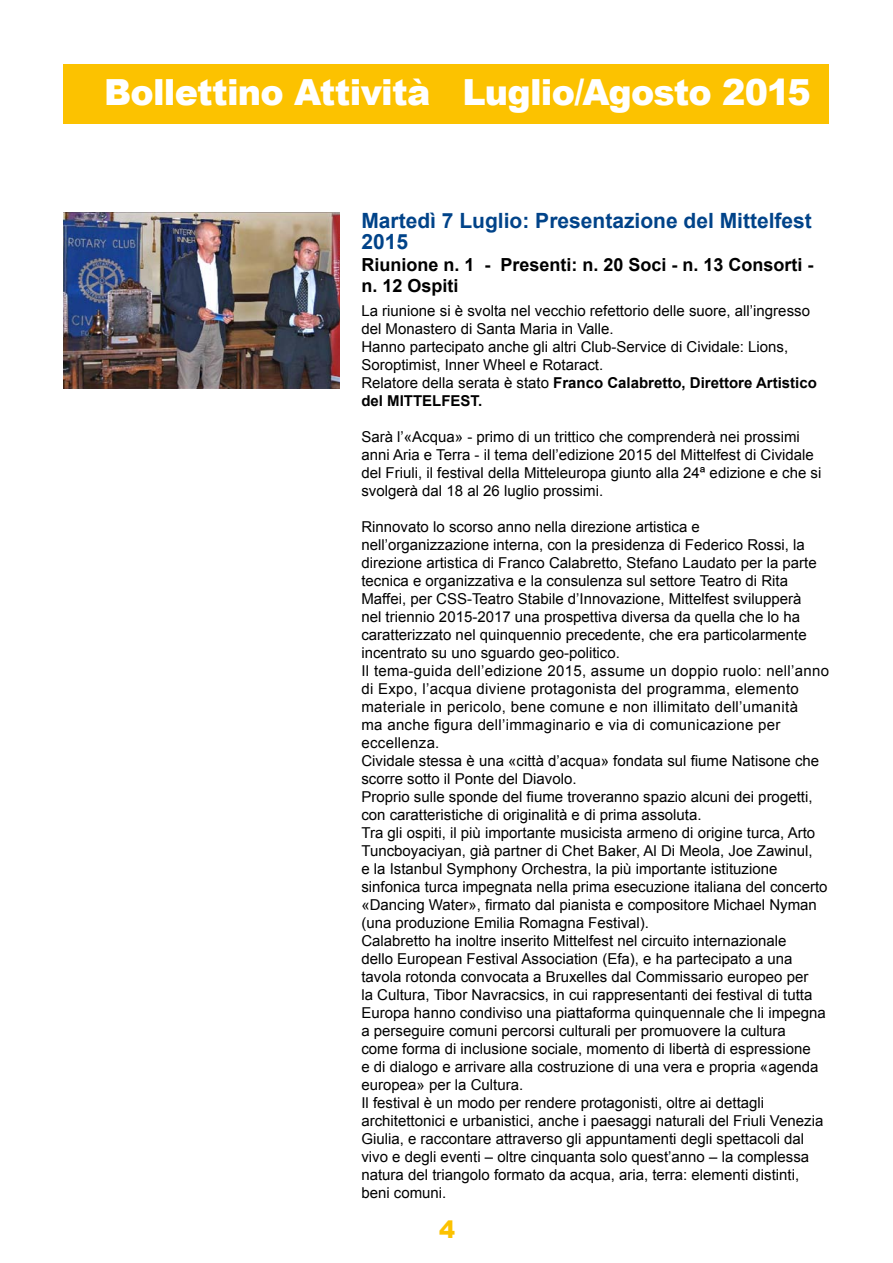
<style>
.page{position:relative;width:893px;height:1263px;background:#fff}
.page>*{position:absolute;margin:0;border:0;box-sizing:border-box;transform-origin:0 0}
.t1{font:900 36px "Arial";letter-spacing:-.02em;color:#fff}
.t2{font:900 24px "Arial";color:#fcc200}
.t3{font:700 21px/21px "Arial";color:#004389}
.t4{font:700 18px/21.6px "Arial";color:#000}
.t5{font:15px/18px "Arial";color:#000}
.s1{font-weight:700}
</style>
<div class="page">
<div style="left:64px;top:64px;width:765px;height:59px;background:#fcc200"></div>
<img style="left:64px;top:213px;width:276px;height:176px">
<h1 class="t1" style="left:104px;top:66px;width:708px">Bollettino Attività Luglio/Agosto 2015</h1>
<h3 class="t3" style="left:361px;top:211px;width:452px">Martedì 7 Luglio: Presentazione del Mittelfest<br>2015</h3>
<p class="t4" style="left:361px;top:254px;width:454px">Riunione n. 1 - Presenti: n. 20 Soci - n. 13 Consorti - n. 12 Ospiti</p>
<p class="t5" style="left:361px;top:302px;width:457px">La riunione si è svolta nel vecchio refettorio delle suore, all’ingresso del Monastero di Santa Maria in Valle.<br>Hanno partecipato anche gli altri Club-Service di Cividale: Lions, Soroptimist, Inner Wheel e Rotaract.<br>Relatore della serata è stato <span class="s1">Franco Calabretto, Direttore Artistico del MITTELFEST.</span></p>
<p class="t5" style="left:361px;top:428px;width:461px">Sarà l’«Acqua» - primo di un trittico che comprenderà nei prossimi anni Aria e Terra - il tema dell’edizione 2015 del Mittelfest di Cividale del Friuli, il festival della Mitteleuropa giunto alla 24ª edizione e che si svolgerà dal 18 al 26 luglio prossimi.</p>
<p class="t5" style="left:361px;top:518px;width:469px">Rinnovato lo scorso anno nella direzione artistica e nell’organizzazione interna, con la presidenza di Federico Rossi, la direzione artistica di Franco Calabretto, Stefano Laudato per la parte tecnica e organizzativa e la consulenza sul settore Teatro di Rita Maffei, per CSS-Teatro Stabile d’Innovazione, Mittelfest svilupperà<br>nel triennio 2015-2017 una prospettiva diversa da quella che lo ha caratterizzato nel quinquennio precedente, che era particolarmente incentrato su uno sguardo geo-politico.<br>Il tema-guida dell’edizione 2015, assume un doppio ruolo: nell’anno di Expo, l’acqua diviene protagonista del programma, elemento materiale in pericolo, bene comune e non illimitato dell’umanità<br>ma anche figura dell’immaginario e via di comunicazione per eccellenza.<br>Cividale stessa è una «città d’acqua» fondata sul fiume Natisone che scorre sotto il Ponte del Diavolo.<br>Proprio sulle sponde del fiume troveranno spazio alcuni dei progetti, con caratteristiche di originalità e di prima assoluta.<br>Tra gli ospiti, il più importante musicista armeno di origine turca, Arto Tuncboyaciyan, già partner di Chet Baker, Al Di Meola, Joe Zawinul,<br>e la Istanbul Symphony Orchestra, la più importante istituzione sinfonica turca impegnata nella prima esecuzione italiana del concerto «Dancing Water», firmato dal pianista e compositore Michael Nyman (una produzione Emilia Romagna Festival).<br>Calabretto ha inoltre inserito Mittelfest nel circuito internazionale<br>dello European Festival Association (Efa), e ha partecipato a una tavola rotonda convocata a Bruxelles dal Commissario europeo per<br>la Cultura, Tibor Navracsics, in cui rappresentanti dei festival di tutta Europa hanno condiviso una piattaforma quinquennale che li impegna a perseguire comuni percorsi culturali per promuovere la cultura<br>come forma di inclusione sociale, momento di libertà di espressione<br>e di dialogo e arrivare alla costruzione di una vera e propria «agenda europea» per la Cultura.<br>Il festival è un modo per rendere protagonisti, oltre ai dettagli architettonici e urbanistici, anche i paesaggi naturali del Friuli Venezia Giulia, e raccontare attraverso gli appuntamenti degli spettacoli dal vivo e degli eventi – oltre cinquanta solo quest’anno – la complessa natura del triangolo formato da acqua, aria, terra: elementi distinti, beni comuni.</p>
<h2 class="t2" style="left:439px;top:1212px;width:18px">4</h2>
</div>
